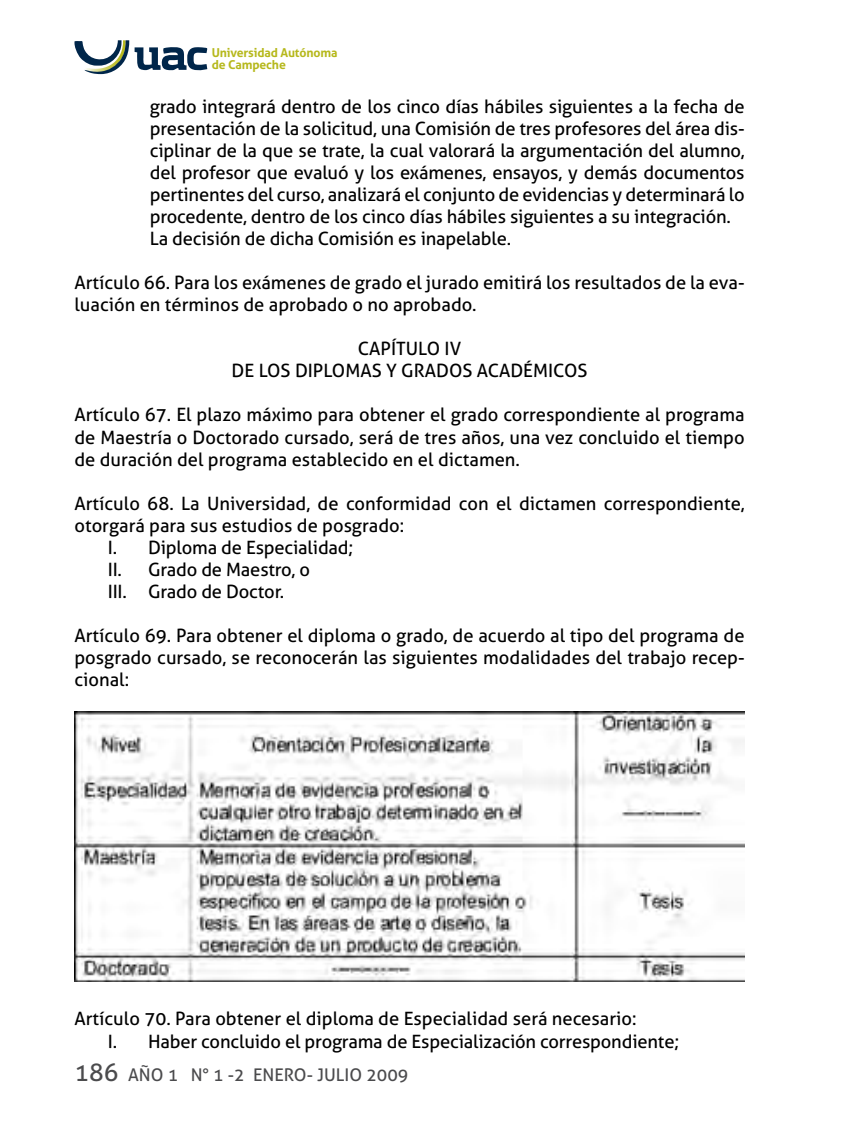
<style>
.page{position:relative;width:844px;height:1141px;background:#fff}
.page>*{position:absolute;margin:0;border:0;box-sizing:border-box;transform-origin:0 0}
.t1{font:18.38px/22.1px "Aller";letter-spacing:-.01em;color:#000}
.t2{font:17.5px "Aller";color:#4b4b4d}
.t3{font:700 12.25px/11.7px "Aller";letter-spacing:-.01em;color:#b6b81c}
.s1{font-size:24.5px}
</style>
<div class="page">
<svg style="left:74px;top:40px;width:133px;height:35px"></svg>
<img style="left:74px;top:712px;width:670px;height:269px">
<p class="t3" style="left:212px;top:47px;width:127px">Universidad Autónoma de Campeche</p>
<p class="t1" style="left:150px;top:95px;width:596px">grado integrará dentro de los cinco días hábiles siguientes a la fecha de presentación de la solicitud, una Comisión de tres profesores del área dis&shy;ciplinar de la que se trate, la cual valorará la argumentación del alumno, del profesor que evaluó y los exámenes, ensayos, y demás documentos pertinentes del curso, analizará el conjunto de evidencias y determinará lo procedente, dentro de los cinco días hábiles siguientes a su integración.<br>La decisión de dicha Comisión es inapelable.</p>
<p class="t1" style="left:74px;top:272px;width:671px">Artículo 66. Para los exámenes de grado el jurado emitirá los resultados de la eva&shy;luación en términos de aprobado o no aprobado.</p>
<p class="t1" style="left:231px;top:338px;width:357px;text-align:center">CAPÍTULO IV<br>DE LOS DIPLOMAS Y GRADOS ACADÉMICOS</p>
<p class="t1" style="left:74px;top:404px;width:671px;text-align:justify">Artículo 67. El plazo máximo para obtener el grado correspondiente al programa de Maestría o Doctorado cursado, será de tres años, una vez concluido el tiempo de duración del programa establecido en el dictamen.</p>
<p class="t1" style="left:74px;top:492px;width:671px">Artículo 68. La Universidad, de conformidad con el dictamen correspondiente,</p>
<p class="t1" style="left:74px;top:514px;width:331px">otorgará para sus estudios de posgrado:</p>
<p class="t1" style="left:108px;top:536px;width:247px">I. Diploma de Especialidad;</p>
<p class="t1" style="left:108px;top:558px;width:204px">II. Grado de Maestro, o</p>
<p class="t1" style="left:108px;top:580px;width:178px">III. Grado de Doctor.</p>
<p class="t1" style="left:74px;top:624px;width:671px;text-align:justify">Artículo 69. Para obtener el diploma o grado, de acuerdo al tipo del programa de posgrado cursado, se reconocerán las siguientes modalidades del trabajo recep&shy;cional:</p>
<p class="t1" style="left:108px;top:1008px;width:572px;text-indent:-33px">Artículo 70. Para obtener el diploma de Especialidad será necesario:<br>I. Haber concluido el programa de Especialización correspondiente;</p>
<p class="t2" style="left:74px;top:1064px;width:335px"><span class="s1">186</span> AÑO 1 N° 1 -2 ENERO- JULIO 2009</p>
</div>
